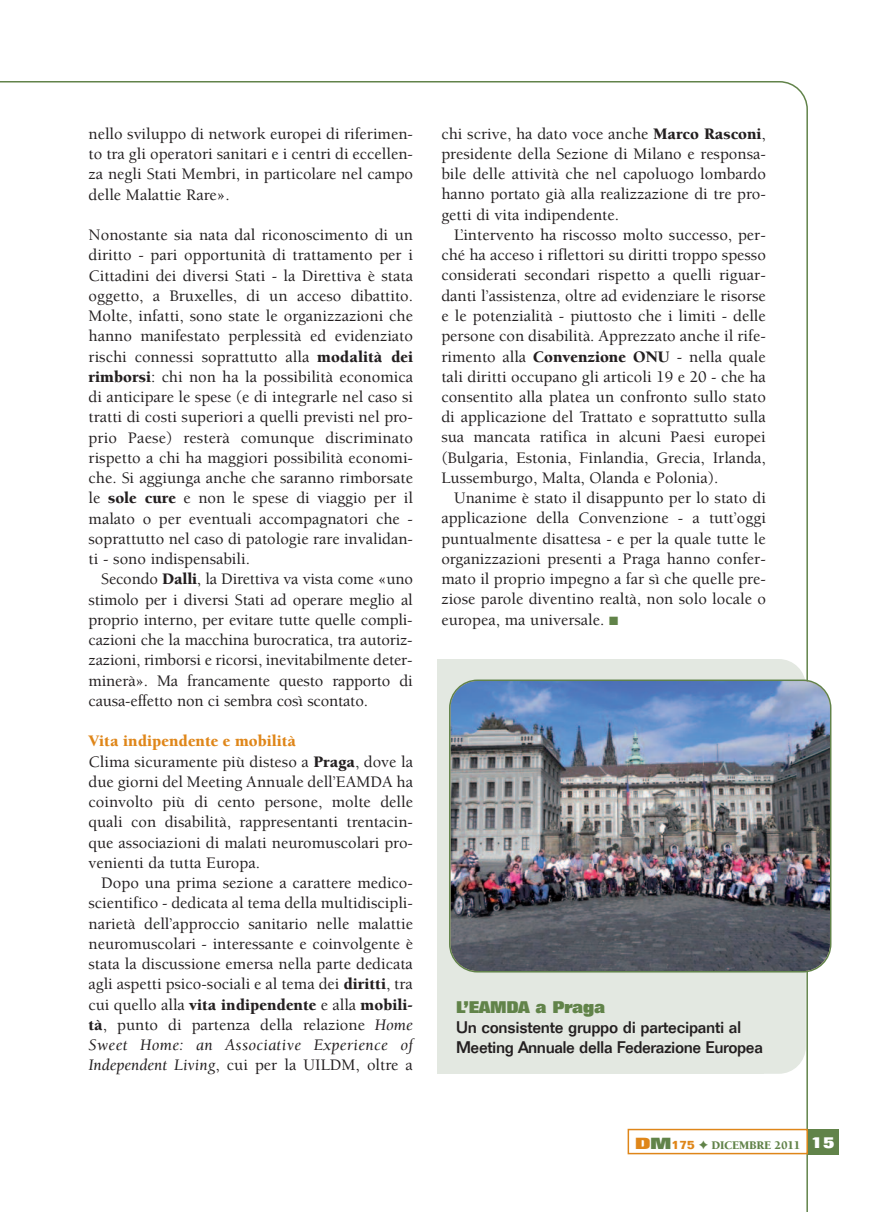
<style>
.page{position:relative;width:893px;height:1212px;background:#fff}
.page>*{position:absolute;margin:0;border:0;box-sizing:border-box;transform-origin:0 0}
.t1{font:500 16.5px/20.2px "Berkeley";color:#231f20;text-align:justify}
.t2{font:500 16.5px/20.2px "Folio";letter-spacing:-.03em;color:#231f20}
.t3{font:900 16.5px "Berkeley";color:#231f20}
.t4{font:italic 16.5px "Berkeley";letter-spacing:.02em;color:#231f20}
.t5{font:900 16.5px "Berkeley";color:#df8619}
.t6{font:900 12px "Berkeley";letter-spacing:-.015em;color:#618349}
.s1{font-weight:900}
.s2{font-weight:500}
.s3{font-weight:400;font-style:italic}
.s4{color:#618349}
.s5{font-weight:800;color:#618349}
.s6{font-family:"Folio";font-weight:800;font-size:15.75px;color:#df8619}
.s7{font-family:"Folio";font-weight:800;font-size:15.75px}
.s8{font-family:"Folio";font-weight:700;color:#df8619}
.s9{font-family:"Folio";font-weight:800;font-size:15.75px;color:#fff}
</style>
<div class="page">
<div style="left:808px;top:1129px;width:31px;height:25px;background:#618349"></div>
<div style="left:628px;top:1129px;width:180px;height:25px;border:2px solid #df8619"></div>
<div style="left:437px;top:659px;width:369px;height:415px;background:#e3e8e1;border-radius:27px"></div>
<div style="left:437px;top:659px;width:326px;height:415px;background:#e3e8e1"></div>
<img style="left:449px;top:679px;width:382px;height:293px">
<p class="t1" style="left:89px;top:125px;width:326px">nello sviluppo di network europei di riferimen&shy;to tra gli operatori sanitari e i centri di eccellen&shy;za negli Stati Membri, in particolare nel campo delle Malattie Rare».</p>
<p class="t1" style="left:89px;top:226px;width:326px">Nonostante sia nata dal riconoscimento di un</p>
<p class="t1" style="left:89px;top:246px;width:326px">diritto - pari opportunità di trattamento per i</p>
<p class="t1" style="left:89px;top:267px;width:326px">Cittadini dei diversi Stati - la Direttiva è stata</p>
<p class="t1" style="left:89px;top:287px;width:326px">oggetto, a Bruxelles, di un acceso dibattito.</p>
<p class="t1" style="left:89px;top:307px;width:326px">Molte, infatti, sono state le organizzazioni che</p>
<p class="t1" style="left:89px;top:327px;width:326px">hanno manifestato perplessità ed evidenziato</p>
<p class="t1" style="left:89px;top:348px;width:326px">rischi connessi soprattutto alla <span class="s1">modalità dei</span></p>
<p class="t1" style="left:89px;top:368px;width:326px"><span class="s1">rimborsi</span>: chi non ha la possibilità economica</p>
<p class="t1" style="left:89px;top:388px;width:326px">di anticipare le spese (e di integrarle nel caso si</p>
<p class="t1" style="left:89px;top:408px;width:326px">tratti di costi superiori a quelli previsti nel pro-</p>
<p class="t1" style="left:89px;top:429px;width:326px">prio Paese) resterà comunque discriminato</p>
<p class="t1" style="left:89px;top:449px;width:326px">rispetto a chi ha maggiori possibilità economi-</p>
<p class="t1" style="left:89px;top:469px;width:326px">che. Si aggiunga anche che saranno rimborsate</p>
<p class="t1" style="left:89px;top:489px;width:326px">le <span class="s1">sole cure</span> e non le spese di viaggio per il</p>
<p class="t1" style="left:89px;top:510px;width:326px">malato o per eventuali accompagnatori che -</p>
<p class="t1" style="left:89px;top:530px;width:326px">soprattutto nel caso di patologie rare invalidan-</p>
<p class="t1" style="left:89px;top:550px;width:163px">ti - sono indispensabili.</p>
<p class="t1" style="left:101px;top:570px;width:313px">Secondo <span class="s1">Dalli</span>, la Direttiva va vista come «uno</p>
<p class="t1" style="left:89px;top:591px;width:326px">stimolo per i diversi Stati ad operare meglio al</p>
<p class="t1" style="left:89px;top:611px;width:326px">proprio interno, per evitare tutte quelle compli-</p>
<p class="t1" style="left:89px;top:631px;width:326px">cazioni che la macchina burocratica, tra autoriz-</p>
<p class="t1" style="left:89px;top:651px;width:326px">zazioni, rimborsi e ricorsi, inevitabilmente deter-</p>
<p class="t1" style="left:89px;top:672px;width:326px">minerà». Ma francamente questo rapporto di</p>
<p class="t1" style="left:89px;top:692px;width:281px">causa-effetto non ci sembra così scontato.</p>
<p class="t5" style="left:89px;top:735px;width:209px">Vita indipendente e mobilità</p>
<p class="t1" style="left:89px;top:753px;width:326px">Clima sicuramente più disteso a <span class="s1">Praga</span>, dove la</p>
<p class="t1" style="left:89px;top:773px;width:326px">due giorni del Meeting Annuale dell’EAMDA ha</p>
<p class="t1" style="left:89px;top:793px;width:326px">coinvolto più di cento persone, molte delle</p>
<p class="t1" style="left:89px;top:813px;width:326px">quali con disabilità, rappresentanti trentacin-</p>
<p class="t1" style="left:89px;top:834px;width:326px">que associazioni di malati neuromuscolari pro-</p>
<p class="t1" style="left:89px;top:854px;width:173px">venienti da tutta Europa.</p>
<p class="t1" style="left:101px;top:874px;width:313px">Dopo una prima sezione a carattere medico-</p>
<p class="t1" style="left:89px;top:894px;width:326px">scientifico - dedicata al tema della multidiscipli-</p>
<p class="t1" style="left:89px;top:915px;width:326px">narietà dell’approccio sanitario nelle malattie</p>
<p class="t1" style="left:88px;top:935px;width:326px">neuromuscolari - interessante e coinvolgente è</p>
<p class="t1" style="left:88px;top:955px;width:326px">stata la discussione emersa nella parte dedicata</p>
<p class="t1" style="left:88px;top:975px;width:326px">agli aspetti psico-sociali e al tema dei <span class="s1">diritti</span>, tra</p>
<p class="t3" style="left:88px;top:998px;width:326px"><span class="s2">cui quello alla</span> vita indipendente <span class="s2">e alla</span> mobili-</p>
<p class="t1" style="left:88px;top:1016px;width:326px"><span class="s1">tà</span>, punto di partenza della relazione <span class="s3">Home</span></p>
<p class="t4" style="left:88px;top:1038px;width:326px">Sweet Home: an Associative Experience of</p>
<p class="t1" style="left:88px;top:1056px;width:326px"><span class="s3">Independent Living</span>, cui per la UILDM, oltre a</p>
<p class="t1" style="left:441px;top:125px;width:326px">chi scrive, ha dato voce anche <span class="s1">Marco Rasconi</span>,</p>
<p class="t1" style="left:441px;top:145px;width:326px">presidente della Sezione di Milano e responsa-</p>
<p class="t1" style="left:441px;top:165px;width:326px">bile delle attività che nel capoluogo lombardo</p>
<p class="t1" style="left:441px;top:186px;width:326px">hanno portato già alla realizzazione di tre pro-</p>
<p class="t1" style="left:441px;top:206px;width:179px">getti di vita indipendente.</p>
<p class="t1" style="left:454px;top:226px;width:313px">L’intervento ha riscosso molto successo, per-</p>
<p class="t1" style="left:441px;top:246px;width:326px">ché ha acceso i riflettori su diritti troppo spesso</p>
<p class="t1" style="left:441px;top:266px;width:326px">considerati secondari rispetto a quelli riguar-</p>
<p class="t1" style="left:441px;top:287px;width:326px">danti l’assistenza, oltre ad evidenziare le risorse</p>
<p class="t1" style="left:441px;top:307px;width:326px">e le potenzialità - piuttosto che i limiti - delle</p>
<p class="t1" style="left:441px;top:327px;width:326px">persone con disabilità. Apprezzato anche il rife-</p>
<p class="t1" style="left:441px;top:348px;width:326px">rimento alla <span class="s1">Convenzione ONU</span> - nella quale</p>
<p class="t1" style="left:441px;top:368px;width:326px">tali diritti occupano gli articoli 19 e 20 - che ha</p>
<p class="t1" style="left:441px;top:388px;width:326px">consentito alla platea un confronto sullo stato</p>
<p class="t1" style="left:441px;top:408px;width:326px">di applicazione del Trattato e soprattutto sulla</p>
<p class="t1" style="left:441px;top:428px;width:326px">sua mancata ratifica in alcuni Paesi europei</p>
<p class="t1" style="left:441px;top:449px;width:326px">(Bulgaria, Estonia, Finlandia, Grecia, Irlanda,</p>
<p class="t1" style="left:441px;top:469px;width:279px">Lussemburgo, Malta, Olanda e Polonia).</p>
<p class="t1" style="left:454px;top:489px;width:313px">Unanime è stato il disappunto per lo stato di</p>
<p class="t1" style="left:441px;top:509px;width:326px">applicazione della Convenzione - a tutt’oggi</p>
<p class="t1" style="left:441px;top:530px;width:326px">puntualmente disattesa - e per la quale tutte le</p>
<p class="t1" style="left:441px;top:550px;width:326px">organizzazioni presenti a Praga hanno confer-</p>
<p class="t1" style="left:441px;top:570px;width:326px">mato il proprio impegno a far sì che quelle pre-</p>
<p class="t1" style="left:441px;top:590px;width:326px">ziose parole diventino realtà, non solo locale o</p>
<p class="t1" style="left:441px;top:611px;width:178px">europea, ma universale. <span class="s4">■</span></p>
<p class="t2" style="left:456px;top:998px;width:308px"><span class="s5">L’EAMDA a Praga<br></span>Un consistente gruppo di partecipanti al<br>Meeting Annuale della Federazione Europea</p>
<p class="t6" style="left:635px;top:1140px;width:201px"><span class="s6">D</span><span class="s7">M</span><span class="s8">175</span> ✦ DICEMBRE 2011 <span class="s9">15</span></p>
</div>
